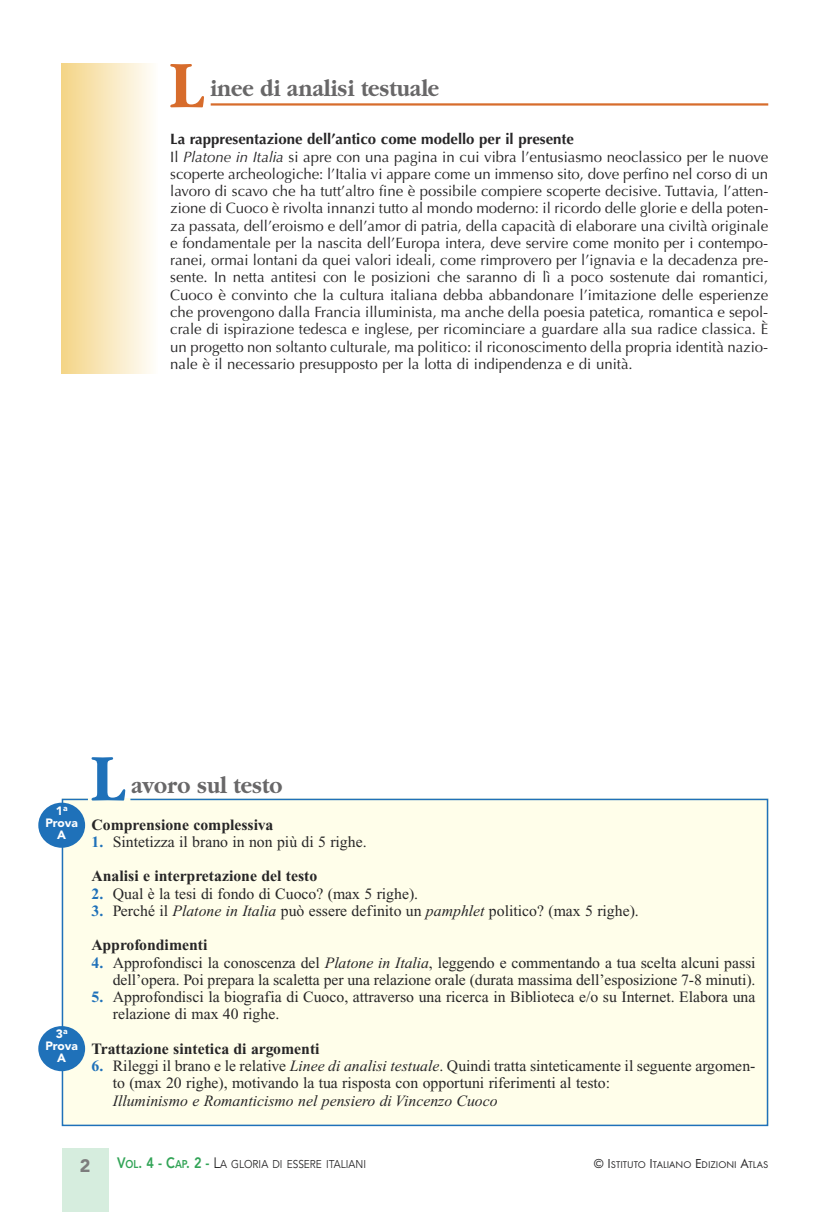
<style>
.page{position:relative;width:830px;height:1212px;background:#fff}
.page>*{position:absolute;margin:0;border:0;box-sizing:border-box;transform-origin:0 0}
.t1{font:700 69.15px "Garamond";color:#d76c2c;scale:.9 1}
.t2{font:700 69.15px "Garamond";color:#1f71b9;scale:.9 1}
.t3{font:700 24px "Garamond";color:#686768;scale:.9 1}
.t4{font:900 18px "Avenir";color:#7d7d7d}
.t5{font:15.75px/17.2px "Times New Roman";color:#272627}
.t6{font:700 15.75px "Times New Roman";color:#272627}
.t7{font:italic 15.75px "Times New Roman";color:#272627}
.t8{font:15px/17.2px "Optima";color:#272627}
.t9{font:900 12px/12px "Avenir";color:#fff;text-align:center}
.t10{font:11.25px "Avenir";color:#272627;scale:.9 1}
.t11{font:10.2px "Futura T";color:#272627}
.s1{font-weight:700}
.s2{font-style:italic}
.s3{font-weight:700;color:#1f71b9}
.s4{font-weight:800;font-size:15px;color:#32a457}
.s5{font-weight:800;color:#32a457}
.s6{font-size:15px}
.s7{font-size:13.5px}
</style>
<div class="page">
<div style="left:62px;top:1148px;width:46px;height:64px;background:#d6edde"></div>
<hr style="left:210px;top:103px;width:557px;height:3px;background:#d76c2c">
<div style="left:62px;top:64px;width:95px;height:309px;background:linear-gradient(to right,#f4d587,#fffdfb)"></div>
<div style="left:61px;top:798px;width:707px;height:329px;background:#fffeea"></div>
<div style="left:38px;top:803px;width:47px;height:45px;background:#1f71b9;border-radius:50%"></div>
<div style="left:38px;top:1026px;width:47px;height:45px;background:#1f71b9;border-radius:50%"></div>
<h1 class="t1" style="left:170px;top:43px;width:39px">L</h1>
<h2 class="t3" style="left:210px;top:73px;width:256px">inee di analisi testuale</h2>
<p class="t8" style="left:170px;top:132px;width:599px"><span class="s1">La rappresentazione dell’antico come modello per il presente<br></span>Il <span class="s2">Platone in Italia</span> si apre con una pagina in cui vibra l’entusiasmo neoclassico per le nuove scoperte archeologiche: l’Italia vi appare come un immenso sito, dove perfino nel corso di un lavoro di scavo che ha tutt’altro fine è possibile compiere scoperte decisive. Tuttavia, l’atten&shy;zione di Cuoco è rivolta innanzi tutto al mondo moderno: il ricordo delle glorie e della poten&shy;za passata, dell’eroismo e dell’amor di patria, della capacità di elaborare una civiltà originale e fondamentale per la nascita dell’Europa intera, deve servire come monito per i contempo&shy;ranei, ormai lontani da quei valori ideali, come rimprovero per l’ignavia e la decadenza pre&shy;sente. In netta antitesi con le posizioni che saranno di lì a poco sostenute dai romantici, Cuoco è convinto che la cultura italiana debba abbandonare l’imitazione delle esperienze che provengono dalla Francia illuminista, ma anche della poesia patetica, romantica e sepol&shy;crale di ispirazione tedesca e inglese, per ricominciare a guardare alla sua radice classica. È un progetto non soltanto culturale, ma politico: il riconoscimento della propria identità nazio&shy;nale è il necessario presupposto per la lotta di indipendenza e di unità.</p>
<p class="t9" style="left:45px;top:806px;width:34px">1<sup>a<br></sup>Prova<br>A</p>
<p class="t9" style="left:45px;top:1029px;width:34px">3<sup>a<br></sup>Prova<br>A</p>
<h1 class="t2" style="left:91px;top:736px;width:39px">L</h1>
<h2 class="t3" style="left:131px;top:771px;width:169px">avoro sul testo</h2>
<p class="t6" style="left:91px;top:819px;width:183px">Comprensione complessiva</p>
<p class="t5" style="left:91px;top:826px;width:276px;line-height:34.5px"><span class="s3">1.</span> Sintetizza il brano in non più di 5 righe.<br><span class="s1">Analisi e interpretazione del testo</span></p>
<p class="t5" style="left:91px;top:886px;width:328px"><span class="s3">2.</span> Qual è la tesi di fondo di Cuoco? (max 5 righe).</p>
<p class="t5" style="left:91px;top:895px;width:548px;line-height:34.5px"><span class="s3">3.</span> Perché il <span class="s2">Platone in Italia</span> può essere definito un <span class="s2">pamphlet</span> politico? (max 5 righe).<br><span class="s1">Approfondimenti</span></p>
<p class="t5" style="left:91px;top:955px;width:665px;text-align:right"><span class="s3">4.</span> Approfondisci la conoscenza del <span class="s2">Platone in Italia</span>, leggendo e commentando a tua scelta alcuni passi dell’opera. Poi prepara la scaletta per una relazione orale (durata massima dell’esposizione 7-8 minuti).</p>
<p class="t5" style="left:113px;top:990px;width:644px;text-indent:-21px"><span class="s3">5.</span> Approfondisci la biografia di Cuoco, attraverso una ricerca in Biblioteca e/o su Internet. Elabora una relazione di max 40 righe.</p>
<p class="t6" style="left:91px;top:1043px;width:229px">Trattazione sintetica di argomenti</p>
<p class="t5" style="left:113px;top:1059px;width:644px;text-indent:-21px"><span class="s3">6.</span> Rileggi il brano e le relative <span class="s2">Linee di analisi testuale</span>. Quindi tratta sinteticamente il seguente argomen&shy;to (max 20 righe), motivando la tua risposta con opportuni riferimenti al testo:</p>
<p class="t7" style="left:113px;top:1094px;width:386px">Illuminismo e Romanticismo nel pensiero di Vincenzo Cuoco</p>
<p class="t4" style="left:80px;top:1159px;width:12px">2</p>
<p class="t10" style="left:117px;top:1159px;width:278px"><span class="s4">V</span><span class="s5">OL</span><span class="s4">. 4 - C</span><span class="s5">AP</span><span class="s4">. 2 -</span> <span class="s6">L</span>A GLORIA DI ESSERE ITALIANI</p>
<p class="t11" style="left:593px;top:1158px;width:176px"><span class="s7">© I</span>STITUTO <span class="s7">I</span>TALIANO <span class="s7">E</span>DIZIONI <span class="s7">A</span>TLAS</p>
</div>
